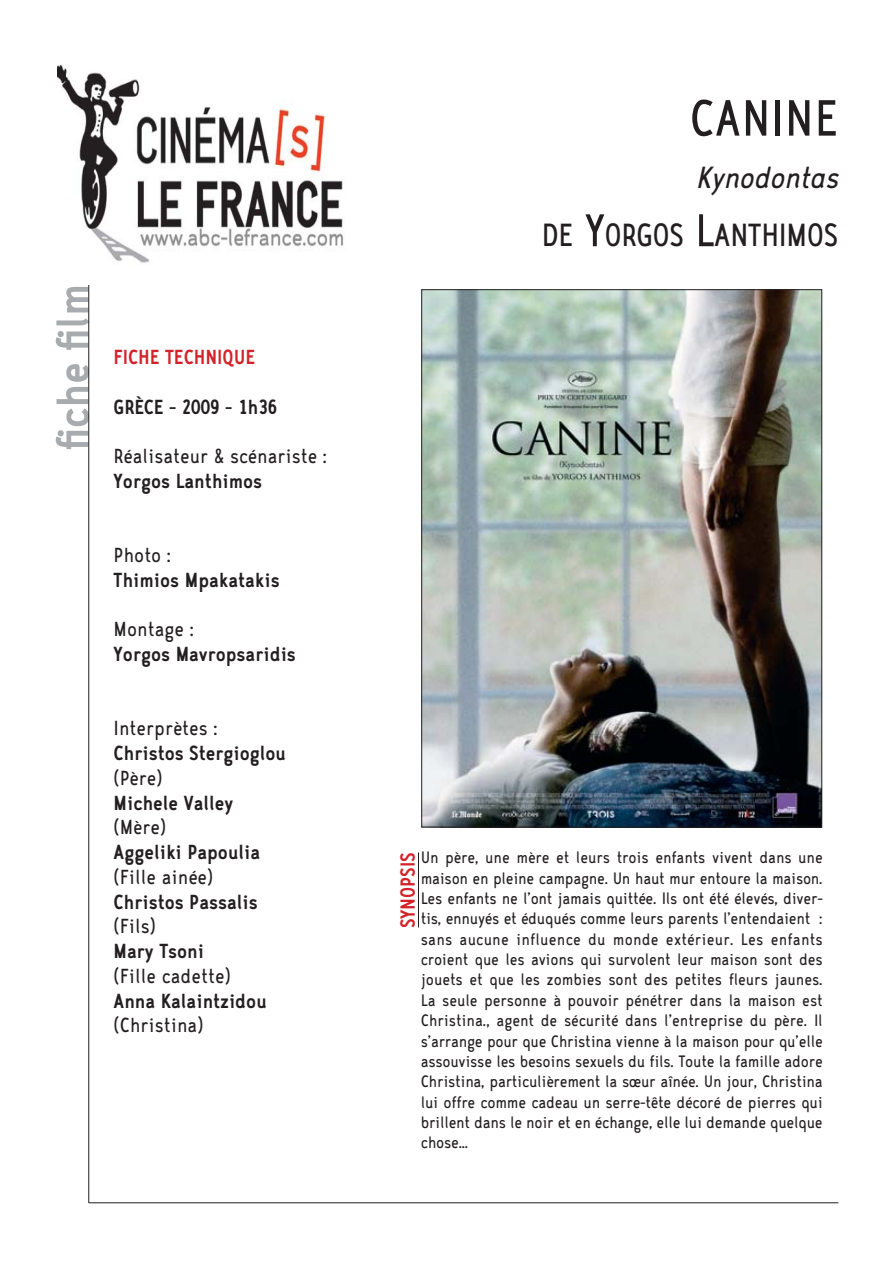
<style>
.page{position:relative;width:893px;height:1263px;background:#fff}
.page>*{position:absolute;margin:0;border:0;box-sizing:border-box;transform-origin:0 0}
.t1{font:58.2px "CA Zaracusa Narrow";color:#231f20}
.t2{font:700 52.35px "CA Zaracusa Narrow";color:#a9acae}
.t3{font:36.6px "CA Zaracusa Narrow";letter-spacing:-.02em;color:#231f20}
.t4{font:italic 34.95px "CA Zaracusa Narrow";letter-spacing:-.015em;color:#231f20}
.t5{font:700 23.25px "CA Zaracusa Narrow";color:#231f20}
.t6{font:23.25px "CA Zaracusa Narrow";color:#231f20}
.t7{font:700 23.25px "CA Zaracusa Narrow";color:#d2232a}
.t8{font:18.9px/20.4px "CA Zaracusa Narrow";letter-spacing:-.015em;color:#231f20;text-align:justify}
.s1{font-size:52.35px}
</style>
<div class="page">
<hr style="left:89px;top:281px;width:1px;height:922px;background:#231f20">
<img style="left:57px;top:64px;width:286px;height:221px">
<img style="left:423px;top:291px;width:397px;height:534px">
<hr style="left:418px;top:852px;width:1px;height:75px;background:#231f20">
<hr style="left:89px;top:1202px;width:749px;height:1px;background:#231f20">
<h2 class="t2" style="left:56px;top:449px;width:166px;rotate:-90deg">fiche film</h2>
<p class="t7" style="left:114px;top:350px;width:143px">FICHE TECHNIQUE</p>
<p class="t5" style="left:114px;top:400px;width:165px">GRÈCE - 2009 - 1h36</p>
<p class="t6" style="left:114px;top:449px;width:215px">Réalisateur &amp; scénariste :</p>
<p class="t5" style="left:114px;top:474px;width:150px">Yorgos Lanthimos</p>
<p class="t6" style="left:114px;top:548px;width:59px">Photo :</p>
<p class="t5" style="left:114px;top:573px;width:168px">Thimios Mpakatakis</p>
<p class="t6" style="left:114px;top:622px;width:82px">Montage :</p>
<p class="t5" style="left:114px;top:647px;width:184px">Yorgos Mavropsaridis</p>
<p class="t6" style="left:114px;top:721px;width:106px">Interprètes :</p>
<p class="t5" style="left:114px;top:746px;width:174px">Christos Stergioglou</p>
<p class="t6" style="left:114px;top:771px;width:50px">(Père)</p>
<p class="t5" style="left:114px;top:795px;width:121px">Michele Valley</p>
<p class="t6" style="left:114px;top:820px;width:54px">(Mère)</p>
<p class="t5" style="left:114px;top:845px;width:148px">Aggeliki Papoulia</p>
<p class="t6" style="left:114px;top:870px;width:101px">(Fille ainée)</p>
<p class="t5" style="left:114px;top:894px;width:146px">Christos Passalis</p>
<p class="t6" style="left:114px;top:919px;width:44px">(Fils)</p>
<p class="t5" style="left:114px;top:944px;width:92px">Mary Tsoni</p>
<p class="t6" style="left:114px;top:968px;width:119px">(Fille cadette)</p>
<p class="t5" style="left:114px;top:993px;width:155px">Anna Kalaintzidou</p>
<p class="t6" style="left:114px;top:1018px;width:91px">(Christina)</p>
<h1 class="t1" style="left:689px;top:100px;width:150px">CANINE</h1>
<h3 class="t4" style="left:695px;top:167px;width:144px">Kynodontas</h3>
<h3 class="t3" style="left:541px;top:224px;width:298px">DE <span class="s1">Y</span>ORGOS <span class="s1">L</span>ANTHIMOS</h3>
<p class="t7" style="left:401px;top:928px;width:78px;rotate:-90deg">SYNOPSIS</p>
<p class="t8" style="left:421px;top:850px;width:404px">Un père, une mère et leurs trois enfants vivent dans une maison en pleine campagne. Un haut mur entoure la maison.<br>Les enfants ne l’ont jamais quittée. Ils ont été élevés, diver&shy;tis, ennuyés et éduqués comme leurs parents l’entendaient : sans aucune influence du monde extérieur. Les enfants croient que les avions qui survolent leur maison sont des jouets et que les zombies sont des petites fleurs jaunes.<br>La seule personne à pouvoir pénétrer dans la maison est Christina., agent de sécurité dans l’entreprise du père. Il s’arrange pour que Christina vienne à la maison pour qu’elle assouvisse les besoins sexuels du fils. Toute la famille adore Christina, particulièrement la sœur aînée. Un jour, Christina lui offre comme cadeau un serre-tête décoré de pierres qui brillent dans le noir et en échange, elle lui demande quelque chose…</p>
</div>
